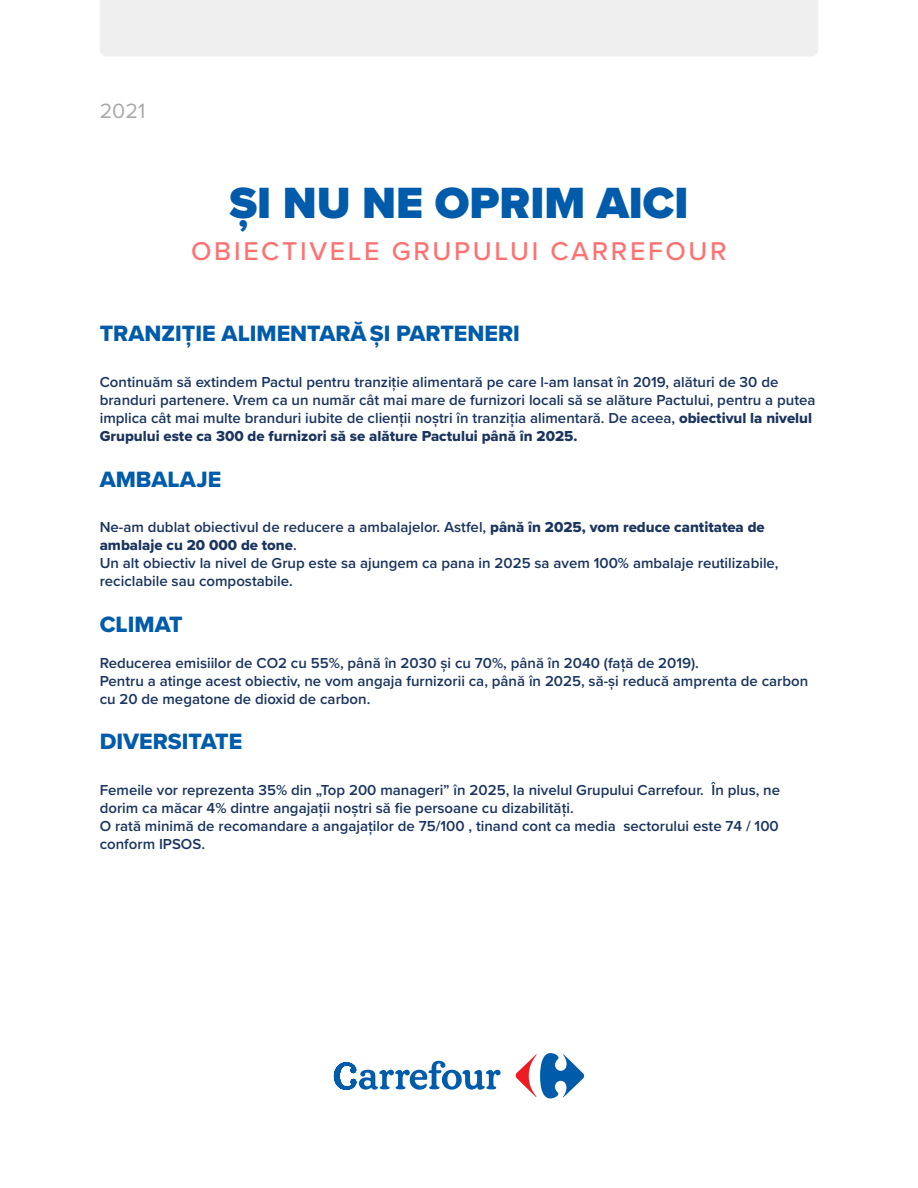
<style>
.page{position:relative;width:918px;height:1188px;background:#fff}
.page>*{position:absolute;margin:0;border:0;box-sizing:border-box;transform-origin:0 0}
.t1{font:900 45.35px "Proxima Nova";color:#005bab}
.t2{font:500 26.7px "Proxima Nova";letter-spacing:.1em;color:#ff7171}
.t3{font:23px "Proxima Nova Extrabld";color:#005bab}
.t4{font:21.45px "Proxima Nova";color:#aaa}
.t5{font:600 15px/18px "Proxima Nova";color:#1b355e}
.t6{font:15px "Proxima Nova Extrabld";color:#1b355e}
.s1{font-family:"Proxima Nova Extrabld";font-weight:400}
.s2{font-family:"Proxima Nova";font-weight:600}
</style>
<div class="page">
<div style="left:100px;top:0;width:718px;height:56px;background:#efefef"></div>
<svg style="left:515px;top:1053px;width:69px;height:45px"></svg>
<svg style="left:334px;top:1061px;width:167px;height:29px"></svg>
<h3 class="t4" style="left:100px;top:95px;width:47px">2021</h3>
<h1 class="t1" style="left:229px;top:170px;width:461px">ȘI NU NE OPRIM AICI</h1>
<h2 class="t2" style="left:191px;top:231px;width:537px">OBIECTIVELE GRUPULUI CARREFOUR</h2>
<h3 class="t3" style="left:100px;top:317px;width:422px">TRANZIȚIE ALIMENTARĂ ȘI PARTENERI</h3>
<p class="t5" style="left:100px;top:373px;width:717px">Continuăm să extindem Pactul pentru tranziție alimentară pe care l-am lansat în 2019, alături de 30 de branduri partenere. Vrem ca un număr cât mai mare de furnizori locali să se alăture Pactului, pentru a putea implica cât mai multe branduri iubite de clienții noștri în tranziția alimentară. De aceea, <span class="s1">obiectivul la nivelul</span></p>
<p class="t6" style="left:100px;top:425px;width:479px">Grupului este ca 300 de furnizori să se alăture Pactului până în 2025.</p>
<h3 class="t3" style="left:100px;top:462px;width:123px">AMBALAJE</h3>
<p class="t5" style="left:100px;top:518px;width:667px">Ne-am dublat obiectivul de reducere a ambalajelor. Astfel, <span class="s1">până în 2025, vom reduce cantitatea de</span></p>
<p class="t6" style="left:100px;top:534px;width:199px">ambalaje cu 20 000 de tone<span class="s2">.</span></p>
<p class="t5" style="left:100px;top:554px;width:680px">Un alt obiectiv la nivel de Grup este sa ajungem ca pana in 2025 sa avem 100% ambalaje reutilizabile, reciclabile sau compostabile.</p>
<h3 class="t3" style="left:100px;top:607px;width:85px">CLIMAT</h3>
<p class="t5" style="left:100px;top:653px;width:710px">Reducerea emisiilor de CO2 cu 55%, până în 2030 și cu 70%, până în 2040 (față de 2019).<br>Pentru a atinge acest obiectiv, ne vom angaja furnizorii ca, până în 2025, să-și reducă amprenta de carbon cu 20 de megatone de dioxid de carbon.</p>
<h3 class="t3" style="left:100px;top:725px;width:144px">DIVERSITATE</h3>
<p class="t5" style="left:100px;top:781px;width:682px">Femeile vor reprezenta 35% din „Top 200 manageri” în 2025, la nivelul Grupului Carrefour. În plus, ne dorim ca măcar 4% dintre angajații noștri să fie persoane cu dizabilități.<br>O rată minimă de recomandare a angajaților de 75/100 , tinand cont ca media sectorului este 74 / 100 conform IPSOS.</p>
</div>
